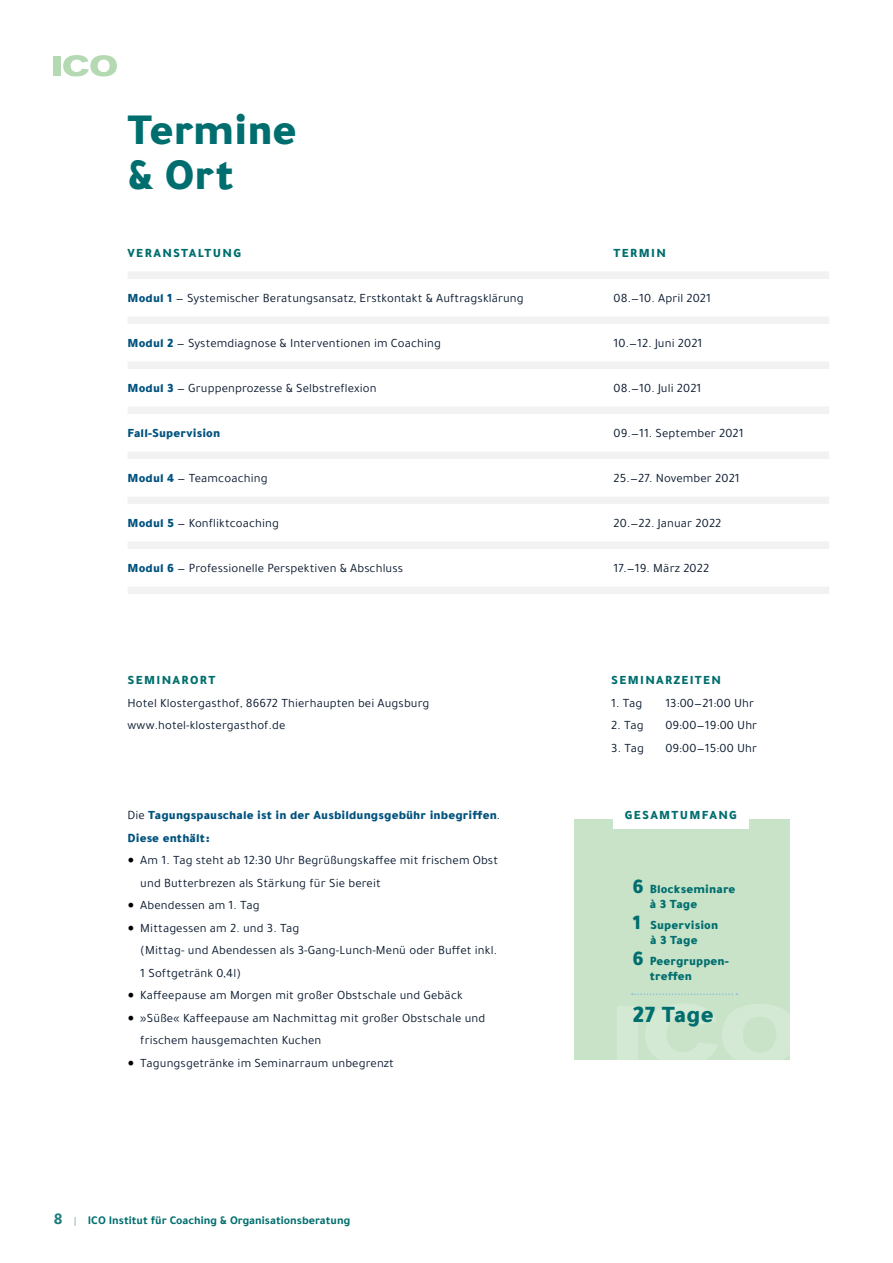
<style>
.page{position:relative;width:893px;height:1263px;background:#fff}
.page>*{position:absolute;margin:0;border:0;box-sizing:border-box;transform-origin:0 0}
.t1{font:900 45px/45px "Tajawal";color:#006e6e}
.t2{font:900 24px "Tajawal";letter-spacing:.01em;color:#006e6e}
.t3{font:12.75px/22.5px "Tajawal";letter-spacing:.01em;color:#0b1b30}
.t4{font:900 12.75px/22.5px "Tajawal";letter-spacing:.01em;color:#00527d}
.t5{font:900 12.75px/15px "Tajawal";letter-spacing:.01em;color:#006e6e}
.t6{font:900 12.75px "Tajawal";letter-spacing:.085em;color:#006e6e}
.t7{font:700 12px "Tajawal";color:#006e6e}
.s1{font-weight:900;color:#00527d}
.s2{font-weight:400;color:#0b1b30}
.s3{font-family:"Minion Pro";font-size:18px;color:#000}
.s4{font-size:16.5px;color:#1a7d7c}
.s5{font-size:10.5px;color:#a7c8b8}
.s6{font-size:21px}
</style>
<div class="page">
<div style="left:53px;top:56px;width:7px;height:20px;background:#b5d9b3"></div>
<svg style="left:63px;top:55px;width:54px;height:21px"></svg>
<div style="left:575px;top:819px;width:215px;height:240px;background:#c9e3c8"></div>
<div style="left:617px;top:1006px;width:20px;height:53px;background:#d3e9d3"></div>
<svg style="left:646px;top:1004px;width:144px;height:55px"></svg>
<div style="left:613px;top:794px;width:136px;height:35px;background:#fff"></div>
<div style="left:128px;top:272px;width:701px;height:7px;background:#f2f2f2"></div>
<div style="left:128px;top:317px;width:701px;height:7px;background:#f2f2f2"></div>
<div style="left:128px;top:362px;width:701px;height:7px;background:#f2f2f2"></div>
<div style="left:128px;top:407px;width:701px;height:7px;background:#f2f2f2"></div>
<div style="left:128px;top:452px;width:701px;height:7px;background:#f2f2f2"></div>
<div style="left:128px;top:497px;width:701px;height:7px;background:#f2f2f2"></div>
<div style="left:128px;top:541px;width:701px;height:8px;background:#f2f2f2"></div>
<div style="left:128px;top:587px;width:701px;height:7px;background:#f2f2f2"></div>
<svg style="left:632px;top:993px;width:105px;height:2px"></svg>
<h1 class="t1" style="left:128px;top:105px;width:171px">Termine &amp; Ort</h1>
<p class="t6" style="left:128px;top:241px;width:115px">VERANSTALTUNG</p>
<p class="t6" style="left:614px;top:241px;width:54px">TERMIN</p>
<p class="t3" style="left:128px;top:286px;width:398px"><span class="s1">Modul 1</span> — Systemischer Beratungsansatz, Erstkontakt &amp; Auftragsklärung</p>
<p class="t3" style="left:614px;top:286px;width:99px">08.—10. April 2021</p>
<p class="t3" style="left:128px;top:331px;width:315px"><span class="s1">Modul 2</span> — Systemdiagnose &amp; Interventionen im Coaching</p>
<p class="t3" style="left:614px;top:331px;width:90px">10.—12. Juni 2021</p>
<p class="t3" style="left:128px;top:376px;width:250px"><span class="s1">Modul 3</span> — Gruppenprozesse &amp; Selbstreflexion</p>
<p class="t3" style="left:614px;top:376px;width:89px">08.—10. Juli 2021</p>
<p class="t4" style="left:128px;top:420px;width:94px">Fall-Supervision</p>
<p class="t3" style="left:614px;top:421px;width:131px">09.—11. September 2021</p>
<p class="t3" style="left:128px;top:466px;width:142px"><span class="s1">Modul 4</span> — Teamcoaching</p>
<p class="t3" style="left:614px;top:466px;width:128px">25.—27. November 2021</p>
<p class="t3" style="left:128px;top:511px;width:153px"><span class="s1">Modul 5</span> — Konfliktcoaching</p>
<p class="t3" style="left:614px;top:511px;width:109px">20.—22. Januar 2022</p>
<p class="t3" style="left:128px;top:556px;width:277px"><span class="s1">Modul 6</span> — Professionelle Perspektiven &amp; Abschluss</p>
<p class="t3" style="left:614px;top:556px;width:97px">17.—19. März 2022</p>
<p class="t6" style="left:128px;top:669px;width:89px">SEMINARORT</p>
<p class="t3" style="left:128px;top:691px;width:303px">Hotel Klostergasthof, 86672 Thierhaupten bei Augsburg www.hotel-klostergasthof.de</p>
<p class="t4" style="left:128px;top:803px;width:374px"><span class="s2">Die</span> Tagungspauschale ist in der Ausbildungsgebühr inbegriffen<span class="s2">.<br></span>Diese enthält:</p>
<p class="t3" style="left:140px;top:849px;width:359px;text-indent:-13px"><span class="s3">•</span> Am 1. Tag steht ab 12:30 Uhr Begrüßungskaffee mit frischem Obst und Butterbrezen als Stärkung für Sie bereit</p>
<p class="t3" style="left:128px;top:894px;width:134px"><span class="s3">•</span> Abendessen am 1. Tag</p>
<p class="t3" style="left:140px;top:916px;width:358px;text-indent:-13px"><span class="s3">•</span> Mittagessen am 2. und 3. Tag<br>(Mittag- und Abendessen als 3-Gang-Lunch-Menü oder Buffet inkl.<br>1 Softgetränk 0,4l)</p>
<p class="t3" style="left:128px;top:984px;width:337px"><span class="s3">•</span> Kaffeepause am Morgen mit großer Obstschale und Gebäck</p>
<p class="t3" style="left:140px;top:1006px;width:346px;text-indent:-13px"><span class="s3">•</span> »Süße« Kaffeepause am Nachmittag mit großer Obstschale und frischem hausgemachten Kuchen</p>
<p class="t3" style="left:128px;top:1051px;width:268px"><span class="s3">•</span> Tagungsgetränke im Seminarraum unbegrenzt</p>
<p class="t7" style="left:54px;top:1211px;width:298px"><span class="s4">8</span> <span class="s5">|</span> ICO Institut für Coaching &amp; Organisationsberatung</p>
<p class="t6" style="left:611px;top:669px;width:111px">SEMINARZEITEN</p>
<p class="t3" style="left:611px;top:691px;width:33px">1. Tag</p>
<p class="t3" style="left:665px;top:691px;width:90px">13:00—21:00 Uhr</p>
<p class="t3" style="left:611px;top:714px;width:34px">2. Tag</p>
<p class="t3" style="left:665px;top:714px;width:93px">09:00—19:00 Uhr</p>
<p class="t3" style="left:611px;top:736px;width:34px">3. Tag</p>
<p class="t3" style="left:665px;top:736px;width:93px">09:00—15:00 Uhr</p>
<p class="t6" style="left:625px;top:804px;width:114px">GESAMTUMFANG</p>
<p class="t5" style="left:650px;top:880px;width:87px;text-indent:-17px"><span class="s6">6</span> Blockseminare à 3 Tage</p>
<p class="t5" style="left:633px;top:916px;width:87px;text-align:center"><span class="s6">1</span> Supervision à 3 Tage</p>
<p class="t5" style="left:650px;top:952px;width:81px;text-indent:-17px"><span class="s6">6</span> Peergruppen&shy;treffen</p>
<h2 class="t2" style="left:633px;top:993px;width:83px">27 Tage</h2>
</div>
